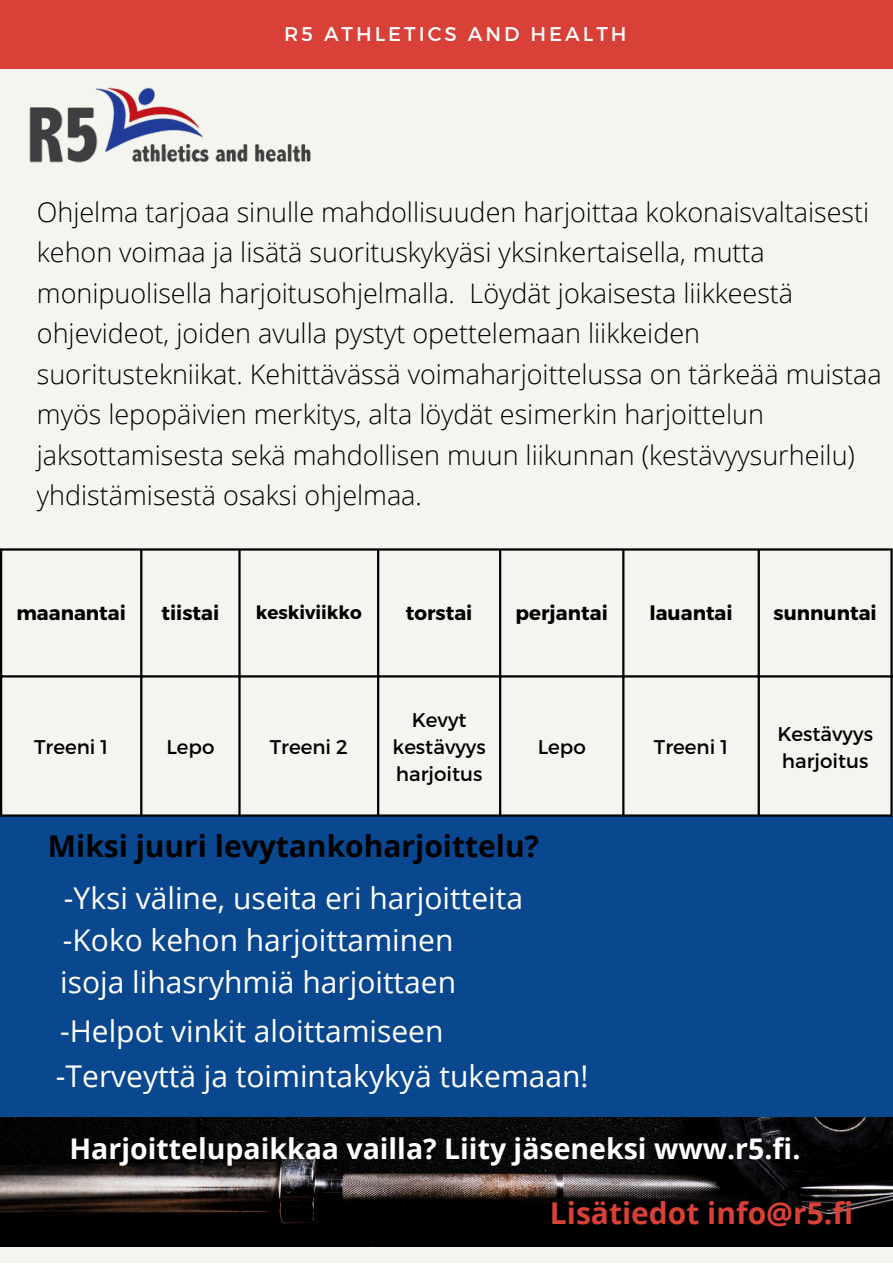
<style>
.page{position:relative;width:893px;height:1264px;background:#fff}
.page>*{position:absolute;margin:0;border:0;box-sizing:border-box;transform-origin:0 0}
.t1{font:30px/41.5px "Open Sans";color:#fff}
.t2{font:700 30px "Open Sans";color:#000}
.t3{font:700 30px "Open Sans";color:#d84038}
.t4{font:700 28.5px "Open Sans";color:#fff}
.t5{font:300 27px/40.5px "Open Sans";color:#000}
.t6{font:19.8px/27px "Montserrat";color:#000;text-align:center}
.t7{font:700 19.8px "Montserrat";color:#000}
.t8{font:19.8px "Montserrat";letter-spacing:.15em;color:#fff}
.t9{font:700 18.3px "Montserrat";color:#000}
</style>
<div class="page">
<div style="left:0;top:0;width:892px;height:1262px;background:#f5f5ef"></div>
<div style="left:0;top:0;width:892px;height:69px;background:#d84038"></div>
<img style="left:29px;top:87px;width:282px;height:76px">
<div style="left:0;top:816px;width:892px;height:430px;background:#09478f"></div>
<img style="left:0;top:1117px;width:892px;height:129px">
<hr style="left:0;top:550px;width:2px;height:264px;background:#000">
<hr style="left:140px;top:550px;width:2px;height:264px;background:#000">
<hr style="left:238px;top:550px;width:2px;height:264px;background:#000">
<hr style="left:377px;top:550px;width:2px;height:264px;background:#000">
<hr style="left:499px;top:550px;width:2px;height:264px;background:#000">
<hr style="left:622px;top:550px;width:2px;height:264px;background:#000">
<hr style="left:757px;top:550px;width:2px;height:264px;background:#000">
<hr style="left:890px;top:550px;width:2px;height:264px;background:#000">
<hr style="left:0;top:548px;width:892px;height:2px;background:#000">
<hr style="left:0;top:675px;width:892px;height:2px;background:#000">
<hr style="left:0;top:814px;width:892px;height:2px;background:#000">
<p class="t8" style="left:284px;top:21px;width:344px">R5 ATHLETICS AND HEALTH</p>
<p class="t5" style="left:37px;top:191px;width:846px">Ohjelma tarjoaa sinulle mahdollisuuden harjoittaa kokonaisvaltaisesti kehon voimaa ja lisätä suorituskykyäsi yksinkertaisella, mutta monipuolisella harjoitusohjelmalla. Löydät jokaisesta liikkeestä ohjevideot, joiden avulla pystyt opettelemaan liikkeiden suoritustekniikat. Kehittävässä voimaharjoittelussa on tärkeää muistaa myös lepopäivien merkitys, alta löydät esimerkin harjoittelun jaksottamisesta sekä mahdollisen muun liikunnan (kestävyysurheilu) yhdistämisestä osaksi ohjelmaa.</p>
<p class="t7" style="left:16px;top:600px;width:111px">maanantai</p>
<p class="t7" style="left:161px;top:600px;width:59px">tiistai</p>
<p class="t9" style="left:256px;top:601px;width:107px">keskiviikko</p>
<p class="t7" style="left:406px;top:600px;width:68px">torstai</p>
<p class="t7" style="left:515px;top:600px;width:94px">perjantai</p>
<p class="t7" style="left:649px;top:600px;width:85px">lauantai</p>
<p class="t7" style="left:773px;top:600px;width:105px">sunnuntai</p>
<p class="t6" style="left:34px;top:732px;width:76px">Treeni 1</p>
<p class="t6" style="left:166px;top:732px;width:50px">Lepo</p>
<p class="t6" style="left:270px;top:732px;width:80px">Treeni 2</p>
<p class="t6" style="left:392px;top:705px;width:95px">Kevyt kestävyys harjoitus</p>
<p class="t6" style="left:537px;top:732px;width:50px">Lepo</p>
<p class="t6" style="left:654px;top:732px;width:76px">Treeni 1</p>
<p class="t2" style="left:48px;top:824px;width:492px">Miksi juuri levytankoharjoittelu?</p>
<p class="t1" style="left:60px;top:876px;width:464px">-Yksi väline, useita eri harjoitteita -Koko kehon harjoittaminen<br>isoja lihasryhmiä harjoittaen</p>
<p class="t1" style="left:56px;top:1008px;width:534px;line-height:44.5px">-Helpot vinkit aloittamiseen<br>-Terveyttä ja toimintakykyä tukemaan!</p>
<p class="t6" style="left:777px;top:719px;width:97px;text-align:left">Kestävyys harjoitus</p>
<p class="t4" style="left:69px;top:1128px;width:732px">Harjoittelupaikkaa vailla? Liity jäseneksi www.r5.fi.</p>
<p class="t3" style="left:550px;top:1191px;width:305px">Lisätiedot info@r5.fi</p>
</div>
